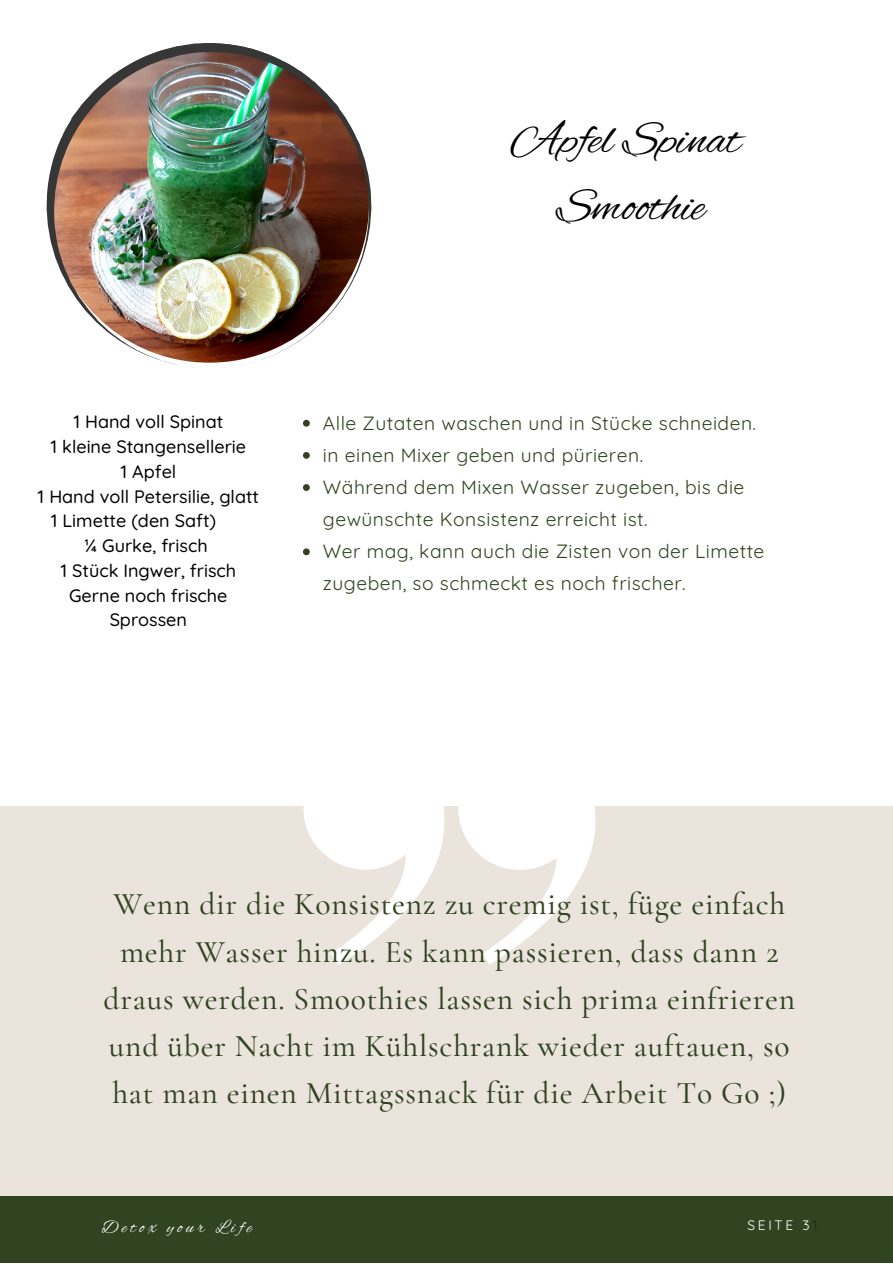
<style>
.page{position:relative;width:893px;height:1264px;background:#fff}
.page>*{position:absolute;margin:0;border:0;box-sizing:border-box;transform-origin:0 0}
.t1{font:48px "Alex Brush";color:#000}
.t2{font:500 31.5px/47.2px "Cormorant Garamond";letter-spacing:.025em;color:#314421;text-align:center}
.t3{font:19.2px/32.1px "Quicksand";letter-spacing:.025em;color:#314421}
.t4{font:18.15px "Alex Brush";letter-spacing:.2em;color:#fff}
.t5{font:500 18px/24.8px "Quicksand";color:#000;text-align:center}
.t6{font:13.65px "Quicksand";letter-spacing:.2em;color:#fff}
.s1{color:#1b2e0b}
</style>
<div class="page">
<div style="left:0;top:806px;width:892px;height:389px;background:#eae4dd"></div>
<svg style="left:458px;top:806px;width:137px;height:158px"></svg>
<svg style="left:303px;top:806px;width:141px;height:158px"></svg>
<div style="left:0;top:1195px;width:892px;height:67px;background:#314421"></div>
<svg style="left:303px;top:420px;width:7px;height:6px"></svg>
<svg style="left:303px;top:452px;width:7px;height:7px"></svg>
<svg style="left:303px;top:484px;width:7px;height:7px"></svg>
<svg style="left:303px;top:548px;width:7px;height:7px"></svg>
<img style="left:47px;top:43px;width:324px;height:325px">
<svg style="left:282px;top:68px;width:15px;height:5px"></svg>
<svg style="left:78px;top:299px;width:18px;height:22px"></svg>
<p class="t1" style="left:510px;top:112px;width:232px">Apfel Spinat</p>
<p class="t1" style="left:556px;top:179px;width:150px">Smoothie</p>
<p class="t5" style="left:73px;top:409px;width:151px">1 Hand voll Spinat</p>
<p class="t5" style="left:50px;top:434px;width:197px">1 kleine Stangensellerie</p>
<p class="t5" style="left:120px;top:458px;width:57px">1 Apfel</p>
<p class="t5" style="left:38px;top:483px;width:223px">1 Hand voll Petersilie, glatt</p>
<p class="t5" style="left:51px;top:508px;width:167px">1 Limette (den Saft)</p>
<p class="t5" style="left:84px;top:533px;width:125px">¼ Gurke, frisch</p>
<p class="t5" style="left:60px;top:557px;width:177px">1 Stück Ingwer, frisch</p>
<p class="t5" style="left:69px;top:582px;width:160px">Gerne noch frische<br>Sprossen</p>
<p class="t3" style="left:323px;top:406px;width:434px">Alle Zutaten waschen und in Stücke schneiden.</p>
<p class="t3" style="left:323px;top:438px;width:322px">in einen Mixer geben und pürieren.</p>
<p class="t3" style="left:323px;top:470px;width:423px">Während dem Mixen Wasser zugeben, bis die gewünschte Konsistenz erreicht ist.</p>
<p class="t3" style="left:323px;top:535px;width:443px">Wer mag, kann auch die Zisten von der Limette zugeben, so schmeckt es noch frischer.</p>
<p class="t2" style="left:103px;top:880px;width:693px">Wenn dir die Konsistenz zu cremig ist, füge einfach mehr Wasser hinzu. Es kann passieren, dass dann 2 draus werden. Smoothies lassen sich prima einfrieren und über Nacht im Kühlschrank wieder auftauen, so hat man einen Mittagssnack für die Arbeit To Go ;)</p>
<p class="t4" style="left:167px;top:1216px;width:39px">your</p>
<p class="t4" style="left:216px;top:1216px;width:38px">Life</p>
<p class="t6" style="left:743px;top:1216px;width:47px">SEIITE</p>
<p class="t4" style="left:102px;top:1216px;width:56px">Detox</p>
<p class="t6" style="left:747px;top:1215px;width:20px">SE</p>
<p class="t6" style="left:774px;top:1215px;width:45px">TE 13<span class="s1">1</span></p>
<p class="t6" style="left:136px;top:1216px;width:159px">WORKBOOK-NAME</p>
<p class="t6" style="left:88px;top:1216px;width:41px">DEIN</p>
</div>
